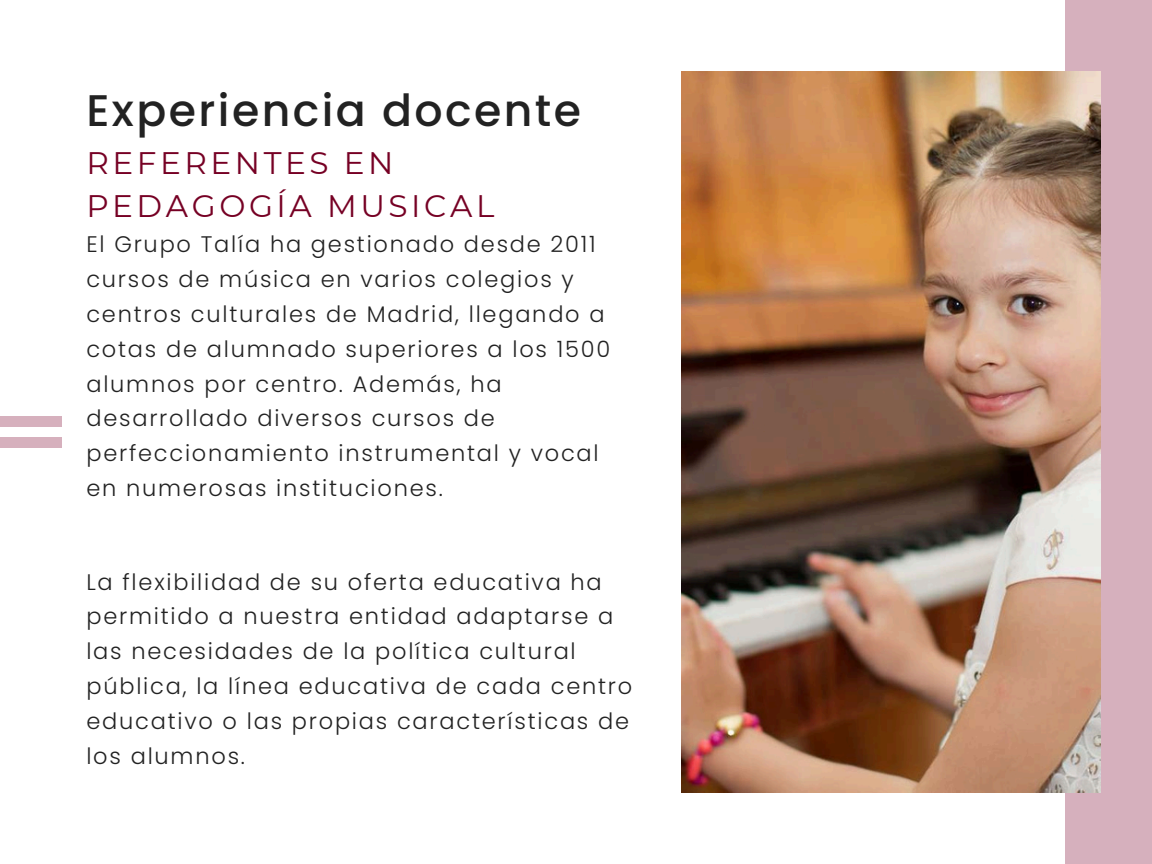
<style>
.page{position:relative;width:1152px;height:864px;background:#fff}
.page>*{position:absolute;margin:0;border:0;box-sizing:border-box;transform-origin:0 0}
.t1{font:500 44.25px "Poppins";letter-spacing:.055em;color:#222}
.t2{font:31.05px/42.8px "Montserrat";letter-spacing:.115em;color:#760024}
.t3{font:300 22.5px/34.8px "Poppins";letter-spacing:.08em;color:#222}
</style>
<div class="page">
<div style="left:1066px;top:0;width:86px;height:864px;background:#d6b0bd"></div>
<img style="left:681px;top:71px;width:419px;height:721px">
<div style="left:0;top:438px;width:62px;height:9px;background:#d6b0bd"></div>
<div style="left:0;top:417px;width:62px;height:9px;background:#d6b0bd"></div>
<h1 class="t1" style="left:86px;top:80px;width:496px">Experiencia docente</h1>
<h1 class="t2" style="left:86px;top:142px;width:409px">REFERENTES EN<br>PEDAGOGÍA MUSICAL</h1>
<h1 class="t3" style="left:86px;top:227px;width:525px">El Grupo Talía ha gestionado desde 2011 cursos de música en varios colegios y centros culturales de Madrid, llegando a cotas de alumnado superiores a los 1500 alumnos por centro. Además, ha desarrollado diversos cursos de perfeccionamiento instrumental y vocal en numerosas instituciones.</h1>
<p class="t3" style="left:86px;top:564px;width:547px">La flexibilidad de su oferta educativa ha permitido a nuestra entidad adaptarse a las necesidades de la política cultural pública, la línea educativa de cada centro educativo o las propias características de los alumnos.</p>
</div>
